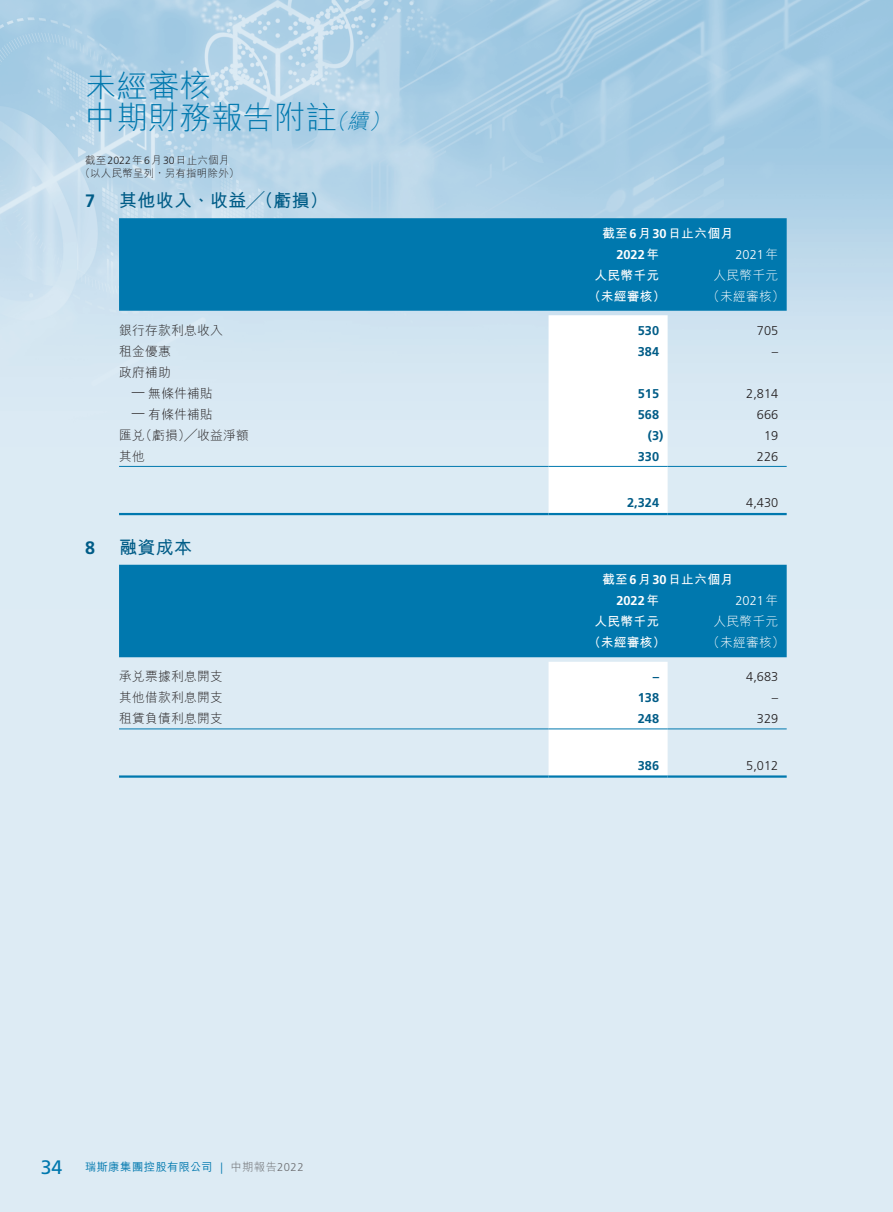
<style>
.page{position:relative;width:893px;height:1212px;background:#fff}
.page>*{position:absolute;margin:0;border:0;box-sizing:border-box;transform-origin:0 0}
.t1{font:300 31.5px/31.5px "M Hei HK";color:#0078ae}
._01_H1{font:700 18px "M Hei HK";letter-spacing:.02em;color:#005c87}
._01_H1-2{font:700 18px "Frutiger LT Std";color:#005c87}
._50_Table_txt{font:300 12.75px "M Hei HK";letter-spacing:.02em;color:#231f20}
._50_Table_txt-2{font:700 12.75px "M Hei HK";letter-spacing:.02em;color:#fff}
._50_Table_txt-3{font:300 12.75px "Frutiger LT Std";color:#231f20}
._50_Table_txt-4{font:700 12.75px "Frutiger LT Std";color:#005c87}
._50_Table_txt-5{font:300 12.75px "M Hei HK";letter-spacing:.02em;color:#fff}
._50_Table_txt-6{font:700 12.75px "Frutiger LT Std";color:#fff}
._50_Table_txt-7{font:300 12.75px "Frutiger LT Std";color:#fff}
.t2{font:500 11.25px "M Hei HK";letter-spacing:.04em;color:#0078ae}
.t3{font:300 10.5px/13.5px "M Hei HK";letter-spacing:.02em;color:#231f20;text-align:center}
.s1{font-style:italic;font-size:21px}
.s2{font-family:"Frutiger LT Std"}
.s3{font-family:"M Hei HK"}
.s4{font-family:"Frutiger LT Std";font-weight:400;font-size:19.5px}
.s5{font-family:"Frutiger LT Std";font-weight:300}
.s6{font-weight:300;color:#6c6d70}
.s7{font-family:"Frutiger LT Std";font-weight:300;color:#6c6d70}
</style>
<div class="page">
<img style="left:0;top:0;width:893px;height:1212px">
<div style="left:119px;top:218px;width:668px;height:93px;background:#0078ae"></div>
<svg style="left:548px;top:315px;width:120px;height:198px"></svg>
<hr style="left:119px;top:466px;width:429px;height:1px;background:#0078ae">
<hr style="left:548px;top:466px;width:120px;height:1px;background:#0078ae">
<hr style="left:668px;top:466px;width:119px;height:1px;background:#0078ae">
<hr style="left:119px;top:513px;width:429px;height:2px;background:#0078ae">
<hr style="left:548px;top:513px;width:120px;height:2px;background:#0078ae">
<hr style="left:668px;top:513px;width:119px;height:2px;background:#0078ae">
<div style="left:119px;top:565px;width:668px;height:92px;background:#0078ae"></div>
<svg style="left:548px;top:662px;width:120px;height:113px"></svg>
<hr style="left:119px;top:728px;width:429px;height:1px;background:#0078ae">
<hr style="left:548px;top:728px;width:120px;height:1px;background:#0078ae">
<hr style="left:668px;top:728px;width:119px;height:1px;background:#0078ae">
<hr style="left:119px;top:775px;width:429px;height:3px;background:#0078ae">
<hr style="left:548px;top:775px;width:120px;height:3px;background:#0078ae">
<hr style="left:668px;top:775px;width:119px;height:3px;background:#0078ae">
<h1 class="t1" style="left:85px;top:70px;width:311px">未經審核<br>中期財務報告附註<span class="s1">（續）</span></h1>
<p class="t3" style="left:80px;top:153px;width:161px">截至<span class="s2">2022</span>年<span class="s2">6</span>月<span class="s2">30</span>日止六個月<br>（以人民幣呈列，另有指明除外）</p>
<p class="_01_H1-2" style="left:85px;top:191px;width:12px">7</p>
<p class="_01_H1" style="left:119px;top:188px;width:210px">其他收入、收益╱（虧損）</p>
<p class="_50_Table_txt-2" style="left:602px;top:224px;width:132px">截至<span class="s2">6</span>月<span class="s2">30</span>日止六個月</p>
<p class="_50_Table_txt-6" style="left:616px;top:247px;width:44px">2022<span class="s3">年</span></p>
<p class="_50_Table_txt-7" style="left:735px;top:247px;width:44px">2021<span class="s3">年</span></p>
<p class="_50_Table_txt-2" style="left:594px;top:266px;width:66px">人民幣千元</p>
<p class="_50_Table_txt-5" style="left:713px;top:268px;width:66px">人民幣千元</p>
<p class="_50_Table_txt-2" style="left:588px;top:287px;width:79px">（未經審核）</p>
<p class="_50_Table_txt-5" style="left:707px;top:289px;width:79px">（未經審核）</p>
<p class="_50_Table_txt" style="left:119px;top:323px;width:105px">銀行存款利息收入</p>
<p class="_50_Table_txt-4" style="left:638px;top:323px;width:23px">530</p>
<p class="_50_Table_txt-3" style="left:757px;top:323px;width:23px">705</p>
<p class="_50_Table_txt" style="left:119px;top:344px;width:53px">租金優惠</p>
<p class="_50_Table_txt-4" style="left:638px;top:344px;width:23px">384</p>
<p class="_50_Table_txt-3" style="left:772px;top:344px;width:8px">–</p>
<p class="_50_Table_txt" style="left:119px;top:365px;width:53px">政府補助</p>
<p class="_50_Table_txt" style="left:132px;top:386px;width:83px"><sup>—</sup> 無條件補貼</p>
<p class="_50_Table_txt-4" style="left:638px;top:386px;width:23px">515</p>
<p class="_50_Table_txt-3" style="left:746px;top:386px;width:33px">2,814</p>
<p class="_50_Table_txt" style="left:132px;top:407px;width:83px"><sup>—</sup> 有條件補貼</p>
<p class="_50_Table_txt-4" style="left:638px;top:407px;width:23px">568</p>
<p class="_50_Table_txt-3" style="left:757px;top:407px;width:23px">666</p>
<p class="_50_Table_txt" style="left:119px;top:428px;width:131px">匯兌（虧損）╱收益淨額</p>
<p class="_50_Table_txt-4" style="left:648px;top:428px;width:17px">(3)</p>
<p class="_50_Table_txt-3" style="left:764px;top:428px;width:16px">19</p>
<p class="_50_Table_txt" style="left:119px;top:449px;width:27px">其他</p>
<p class="_50_Table_txt-4" style="left:638px;top:449px;width:23px">330</p>
<p class="_50_Table_txt-3" style="left:757px;top:449px;width:23px">226</p>
<p class="_50_Table_txt-4" style="left:627px;top:495px;width:33px">2,324</p>
<p class="_50_Table_txt-3" style="left:746px;top:495px;width:33px">4,430</p>
<p class="_01_H1-2" style="left:85px;top:537px;width:12px">8</p>
<p class="_01_H1" style="left:119px;top:534px;width:75px">融資成本</p>
<p class="_50_Table_txt-2" style="left:602px;top:570px;width:132px">截至<span class="s2">6</span>月<span class="s2">30</span>日止六個月</p>
<p class="_50_Table_txt-6" style="left:616px;top:593px;width:44px">2022<span class="s3">年</span></p>
<p class="_50_Table_txt-7" style="left:735px;top:593px;width:44px">2021<span class="s3">年</span></p>
<p class="_50_Table_txt-2" style="left:594px;top:612px;width:66px">人民幣千元</p>
<p class="_50_Table_txt-5" style="left:713px;top:615px;width:66px">人民幣千元</p>
<p class="_50_Table_txt-2" style="left:588px;top:633px;width:79px">（未經審核）</p>
<p class="_50_Table_txt-5" style="left:707px;top:636px;width:79px">（未經審核）</p>
<p class="_50_Table_txt" style="left:119px;top:670px;width:105px">承兌票據利息開支</p>
<p class="_50_Table_txt-4" style="left:653px;top:669px;width:8px">–</p>
<p class="_50_Table_txt-3" style="left:746px;top:669px;width:33px">4,683</p>
<p class="_50_Table_txt" style="left:119px;top:691px;width:105px">其他借款利息開支</p>
<p class="_50_Table_txt-4" style="left:638px;top:690px;width:23px">138</p>
<p class="_50_Table_txt-3" style="left:772px;top:690px;width:8px">–</p>
<p class="_50_Table_txt" style="left:119px;top:712px;width:105px">租賃負債利息開支</p>
<p class="_50_Table_txt-4" style="left:638px;top:711px;width:23px">248</p>
<p class="_50_Table_txt-3" style="left:757px;top:711px;width:23px">329</p>
<p class="_50_Table_txt-4" style="left:638px;top:758px;width:23px">386</p>
<p class="_50_Table_txt-3" style="left:746px;top:758px;width:33px">5,012</p>
<p class="t2" style="left:41px;top:1159px;width:264px"><span class="s4">34</span> 瑞斯康集團控股有限公司 <span class="s5">|</span> <span class="s6">中期報告</span><span class="s7">2022</span></p>
</div>
